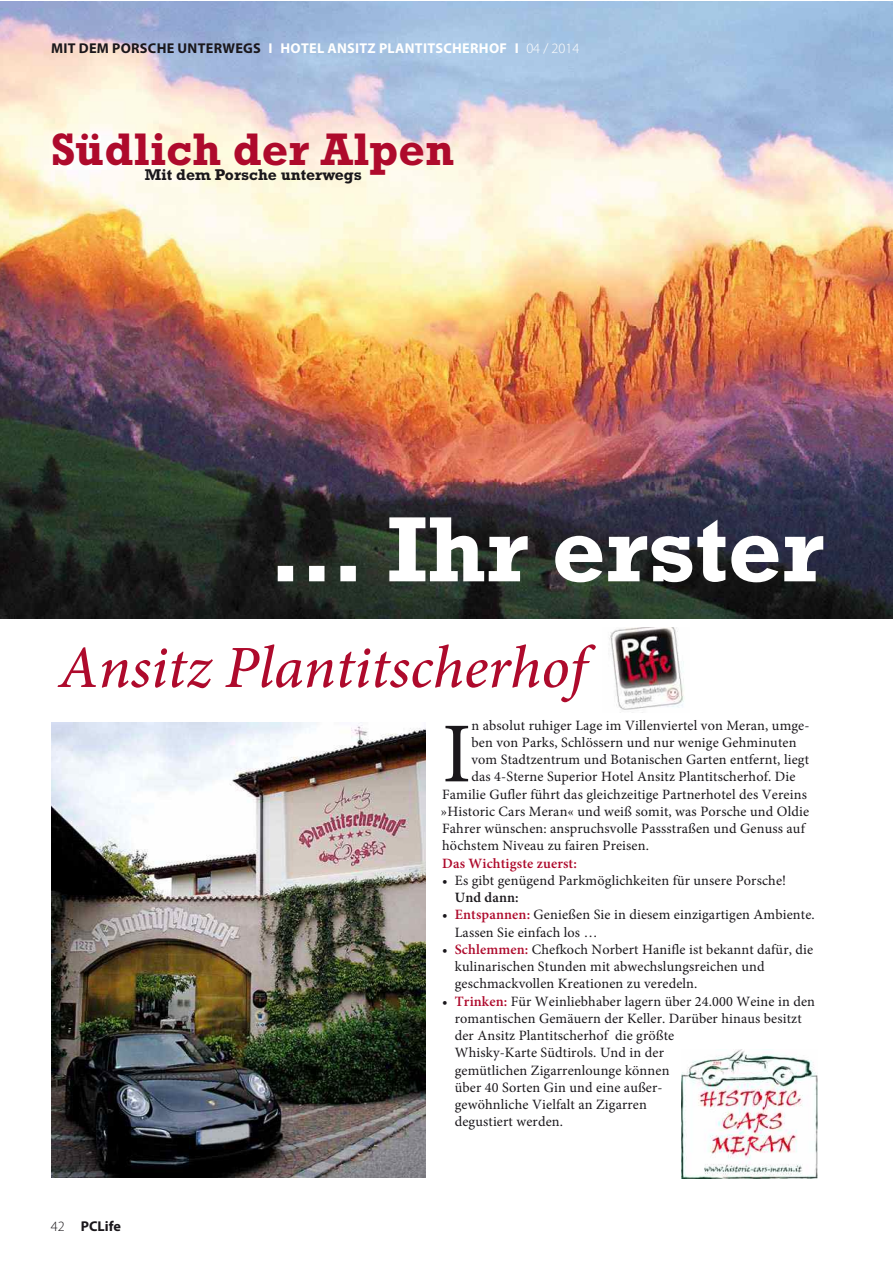
<style>
.page{position:relative;width:893px;height:1263px;background:#fff}
.page>*{position:absolute;margin:0;border:0;box-sizing:border-box;transform-origin:0 0}
.t1{font:700 94.2px "Rockwell";color:#fff}
.t2{font:85.35px "Minion Pro";color:#1a171b}
.t3{font:italic 500 60px "Minion Pro";color:#ae0a2c}
.t4{font:700 46.35px "Rockwell";color:#ae0a2c}
.t5{font:700 15.9px "Rockwell";color:#1a171b}
.t6{font:14.25px/17.2px "Minion Pro";letter-spacing:.01em;color:#1a171b}
.t7{font:700 14.25px "Myriad Pro";letter-spacing:.02em;color:#fff}
.t8{font:600 14.25px "Minion Pro";letter-spacing:.01em;color:#ae0a2c}
.t9{font:600 14.25px "Minion Pro";letter-spacing:.01em;color:#1a171b}
.t10{font:700 14.25px "Myriad Pro";color:#1a171b}
.s1{color:#1a171b}
.s2{font-weight:300}
.s3{font-weight:600;color:#ae0a2c}
</style>
<div class="page">
<img style="left:0;top:1px;width:892px;height:617px">
<img style="left:51px;top:723px;width:374px;height:455px">
<img style="left:681px;top:1049px;width:136px;height:130px">
<img style="left:609px;top:627px;width:75px;height:86px">
<p class="t7" style="left:51px;top:40px;width:530px"><span class="s1">MIT DEM PORSCHE UNTERWEGS</span> I HOTEL ANSITZ PLANTITSCHERHOF I <span class="s2">04 / 2014</span></p>
<h3 class="t4" style="left:51px;top:122px;width:405px">Südlich der Alpen</h3>
<p class="t5" style="left:145px;top:165px;width:219px">Mit dem Porsche unterwegs</p>
<h1 class="t1" style="left:270px;top:494px;width:556px">… Ihr erster</h1>
<h3 class="t3" style="left:59px;top:626px;width:529px">Ansitz Plantitscherhof</h3>
<p class="t10" style="left:51px;top:1218px;width:72px"><span class="s2">42</span> PCLife</p>
<h2 class="t2" style="left:442px;top:697px;width:31px">I</h2>
<p class="t6" style="left:471px;top:716px;width:340px">n absolut ruhiger Lage im Villenviertel von Meran, umge-</p>
<p class="t6" style="left:471px;top:734px;width:326px">ben von Parks, Schlössern und nur wenige Gehminuten</p>
<p class="t6" style="left:471px;top:751px;width:339px">vom Stadtzentrum und Botanischen Garten entfernt, liegt</p>
<p class="t6" style="left:471px;top:768px;width:326px">das 4-Sterne Superior Hotel Ansitz Plantitscherhof. Die</p>
<p class="t6" style="left:442px;top:785px;width:366px">Familie Gufler führt das gleichzeitige Partnerhotel des Vereins</p>
<p class="t6" style="left:441px;top:803px;width:370px">»Historic Cars Meran« und weiß somit, was Porsche und Oldie</p>
<p class="t6" style="left:442px;top:820px;width:364px">Fahrer wünschen: anspruchsvolle Passstraßen und Genuss auf</p>
<p class="t6" style="left:442px;top:837px;width:208px">höchstem Niveau zu fairen Preisen.</p>
<p class="t8" style="left:442px;top:853px;width:136px">Das Wichtigste zuerst:</p>
<p class="t6" style="left:442px;top:872px;width:345px">• Es gibt genügend Parkmöglichkeiten für unsere Porsche!</p>
<p class="t9" style="left:455px;top:888px;width:65px">Und dann:</p>
<p class="t6" style="left:455px;top:906px;width:361px;text-indent:-13px">• <span class="s3">Entspannen:</span> Genießen Sie in diesem einzigartigen Ambiente.<br>Lassen Sie einfach los …</p>
<p class="t6" style="left:455px;top:941px;width:360px;text-indent:-13px">• <span class="s3">Schlemmen:</span> Chefkoch Norbert Hanifle ist bekannt dafür, die kulinarischen Stunden mit abwechslungsreichen und geschmackvollen Kreationen zu veredeln.</p>
<p class="t6" style="left:455px;top:992px;width:362px;text-indent:-13px">• <span class="s3">Trinken:</span> Für Weinliebhaber lagern über 24.000 Weine in den romantischen Gemäuern der Keller. Darüber hinaus besitzt der Ansitz Plantitscherhof die größte<br>Whisky-Karte Südtirols. Und in der<br>gemütlichen Zigarrenlounge können<br>über 40 Sorten Gin und eine außer-<br>gewöhnliche Vielfalt an Zigarren<br>degustiert werden.</p>
</div>
